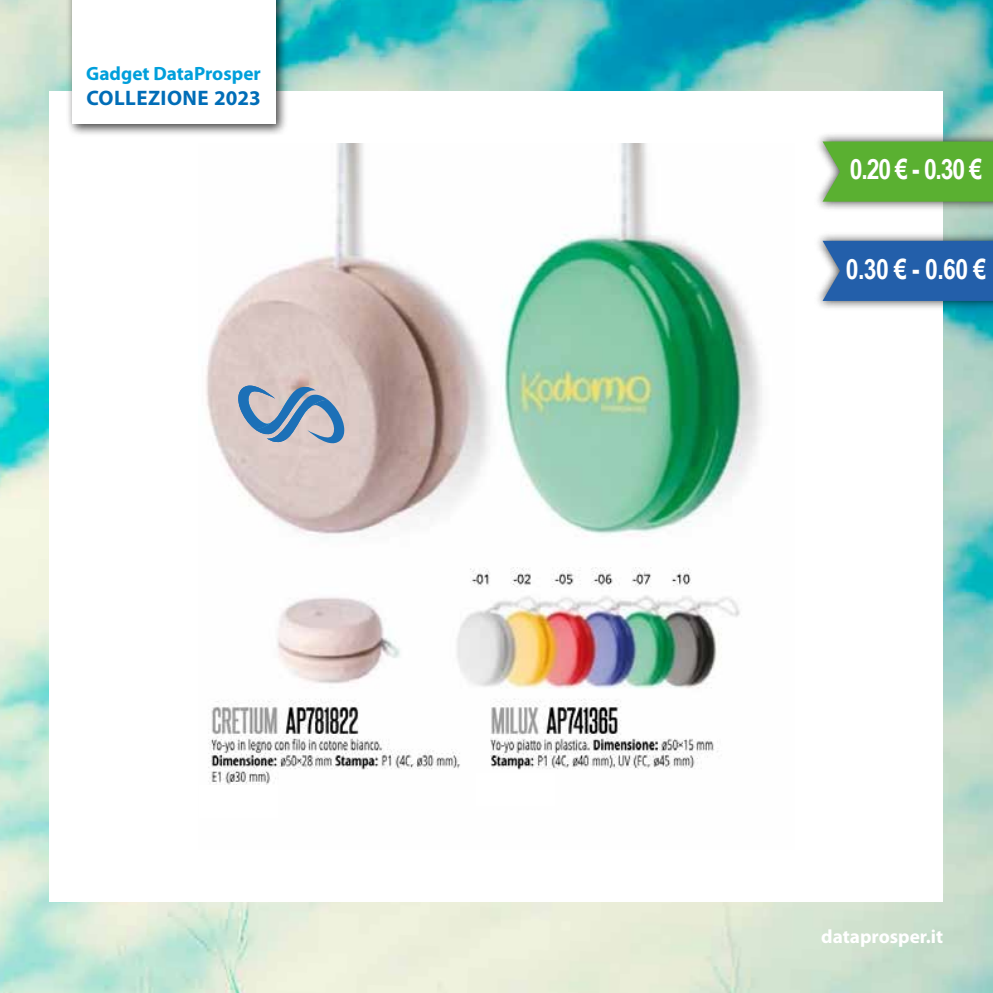
<style>
.page{position:relative;width:993px;height:993px;background:#fff}
.page>*{position:absolute;margin:0;border:0;box-sizing:border-box;transform-origin:0 0}
.t1{font:700 28px "Arial Narrow";letter-spacing:-.03em;color:#fff}
.t2{font:700 21px "Myriad Pro";letter-spacing:.02em;color:#006db7}
.t3{font:700 19.25px "Myriad Pro";color:#009fdb}
.t4{font:700 19.25px "Myriad Pro";color:#fff}
</style>
<div class="page">
<img style="left:0;top:0;width:992px;height:992px">
<div style="left:50px;top:91px;width:893px;height:810px;background:#fff"></div>
<div style="left:66px;top:0;width:222px;height:137px;background:#000;opacity:.75"></div>
<div style="left:72px;top:0;width:203px;height:124px;background:#fff"></div>
<img style="left:206px;top:144px;width:556px;height:640px">
<svg style="left:236px;top:383px;width:110px;height:62px;background:#99a9be"></svg>
<div style="left:813px;top:132px;width:179px;height:79px;background:#000;opacity:.75"></div>
<svg style="left:822px;top:141px;width:170px;height:60px;background:#61b23b"></svg>
<div style="left:813px;top:231px;width:179px;height:79px;background:#000;opacity:.75"></div>
<div style="left:822px;top:241px;width:170px;height:60px;background:#235faa"></div>
<div style="left:476px;top:772px;width:78px;height:33px;background:#fff"></div>
<p class="t3" style="left:86px;top:61px;width:176px">Gadget DataProsper</p>
<p class="t2" style="left:86px;top:84px;width:176px">COLLEZIONE 2023</p>
<p class="t1" style="left:849px;top:148px;width:134px">0.20 € - 0.30 €</p>
<p class="t1" style="left:845px;top:247px;width:142px">0.30 € - 0.60 €</p>
<p class="t4" style="left:821px;top:923px;width:123px">dataprosper.it</p>
</div>
